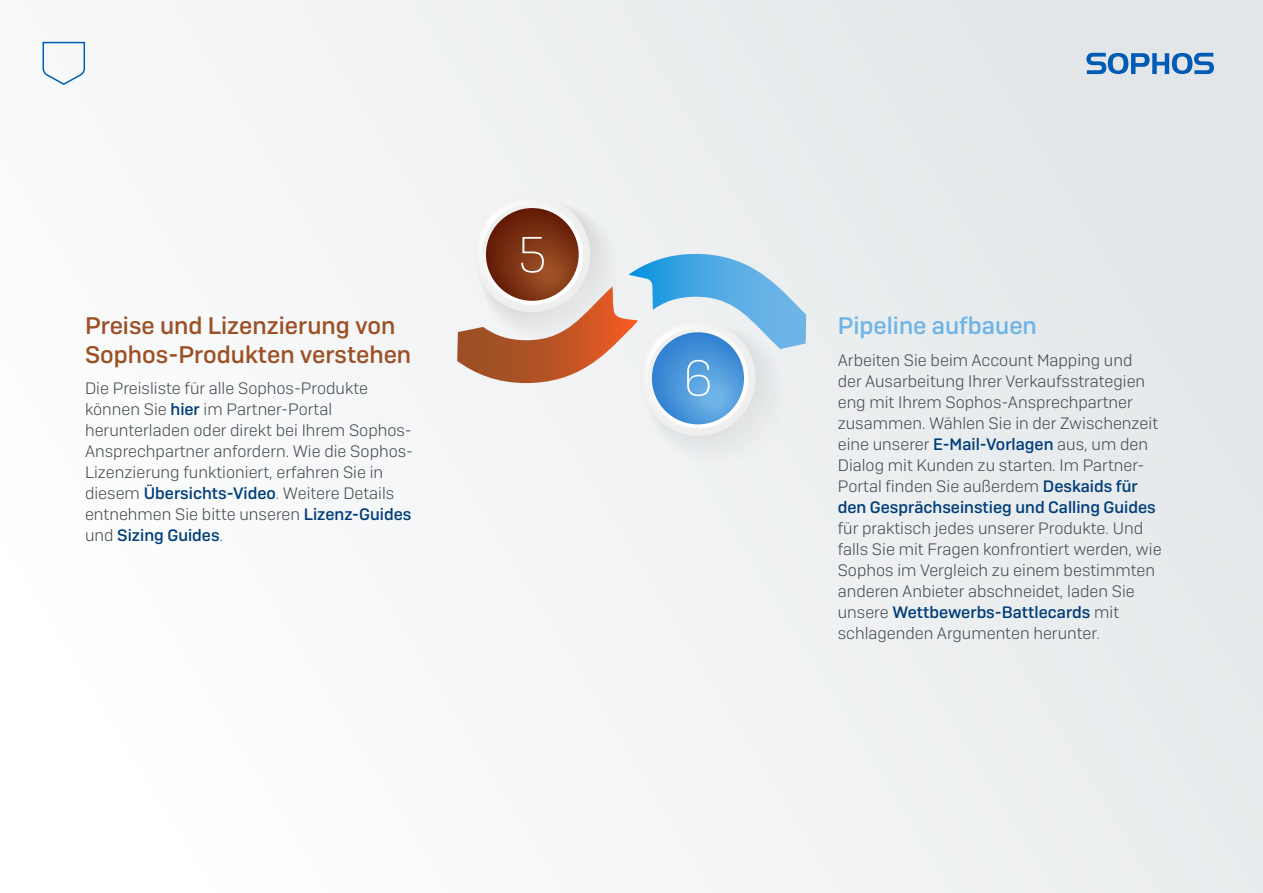
<style>
.page{position:relative;width:1263px;height:893px;background:#fff}
.page>*{position:absolute;margin:0;border:0;box-sizing:border-box;transform-origin:0 0}
.t1{font:200 50.4px "Sophos Sans";color:#fff}
.t2{font:500 24px/28.8px "Sophos Sans";color:#9d5025}
.t3{font:500 24px "Sophos Sans";color:#6eb4e7}
.t4{font:300 16.5px/21px "Sophos Sans";color:#464a4f}
.s1{font-weight:500;color:#003d7a}
</style>
<div class="page">
<div style="left:0;top:0;width:1263px;height:893px;background:linear-gradient(to right,#fdfefe,#e4e8ea)"></div>
<svg style="left:457px;top:197px;width:349px;height:239px"></svg>
<svg style="left:42px;top:41px;width:44px;height:45px"></svg>
<svg style="left:1086px;top:53px;width:128px;height:21px;background:#6e9fcd"></svg>
<p class="t2" style="left:85px;top:311px;width:328px">Preise und Lizenzierung von<br>Sophos-Produkten verstehen</p>
<p class="t4" style="left:85px;top:378px;width:330px">Die Preisliste für alle Sophos-Produkte können Sie <span class="s1">hier</span> im Partner-Portal herunterladen oder direkt bei Ihrem Sophos-Ansprechpartner anfordern. Wie die Sophos-Lizenzierung funktioniert, erfahren Sie in diesem <span class="s1">Übersichts-Video</span>. Weitere Details entnehmen Sie bitte unseren <span class="s1">Lizenz-Guides </span>und <span class="s1">Sizing Guides</span>.</p>
<p class="t1" style="left:518px;top:225px;width:30px">5</p>
<p class="t1" style="left:683px;top:348px;width:32px">6</p>
<p class="t3" style="left:838px;top:311px;width:201px">Pipeline aufbauen</p>
<p class="t4" style="left:838px;top:349px;width:325px">Arbeiten Sie beim Account Mapping und<br>der Ausarbeitung Ihrer Verkaufsstrategien eng mit Ihrem Sophos-Ansprechpartner zusammen. Wählen Sie in der Zwischenzeit eine unserer <span class="s1">E-Mail-Vorlagen</span> aus, um den Dialog mit Kunden zu starten. Im Partner-Portal finden Sie außerdem <span class="s1">Deskaids für den Gesprächseinstieg und Calling Guides </span>für praktisch jedes unserer Produkte. Und falls Sie mit Fragen konfrontiert werden, wie Sophos im Vergleich zu einem bestimmten anderen Anbieter abschneidet, laden Sie unsere <span class="s1">Wettbewerbs-Battlecards</span> mit schlagenden Argumenten herunter.</p>
</div>
